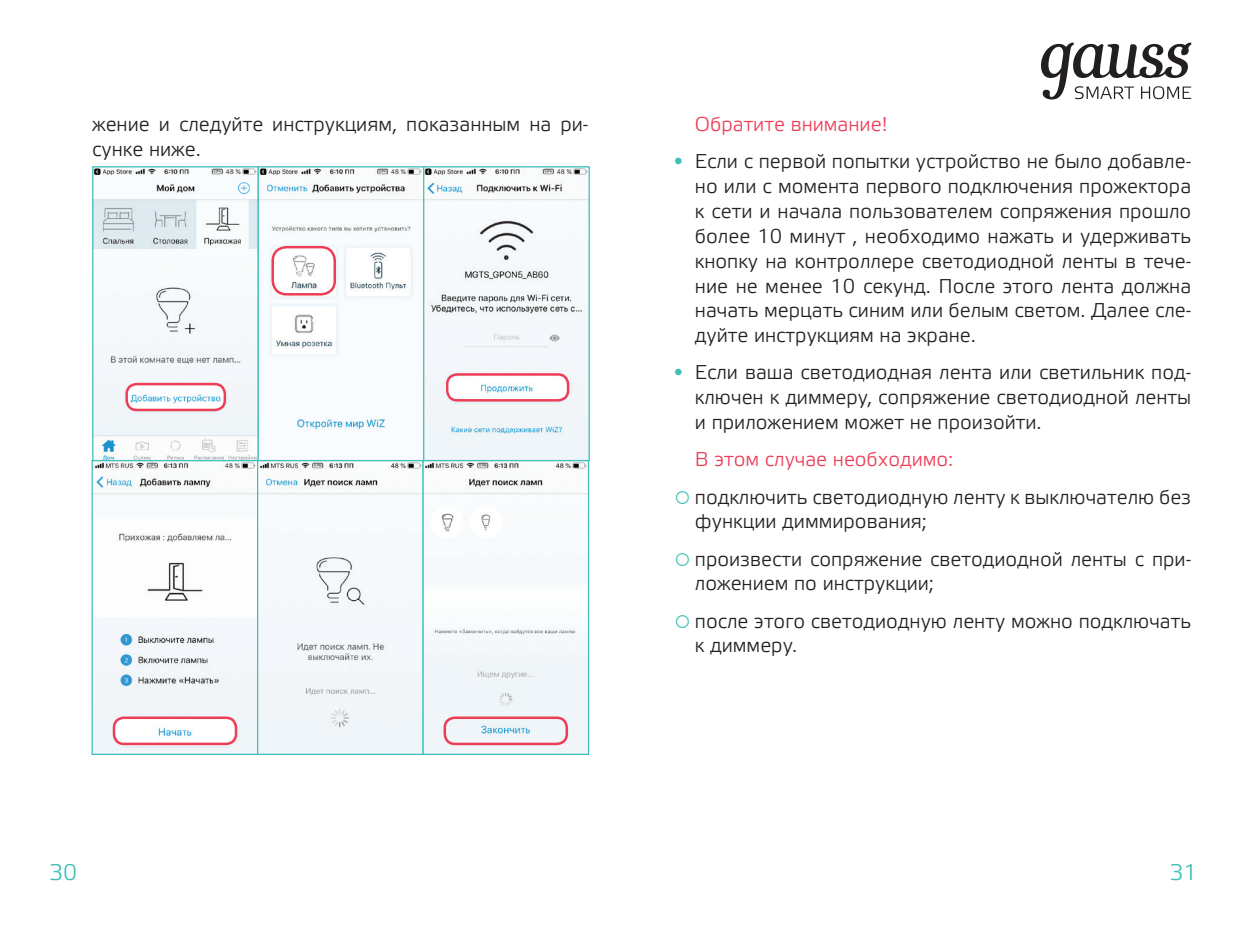
<style>
.page{position:relative;width:1248px;height:929px;background:#fff}
.page>*{position:absolute;margin:0;border:0;box-sizing:border-box;transform-origin:0 0}
.t1{font:22.5px "Etelka Light Pro";color:#3dbfb8}
.t2{font:20px/24.8px "Etelka Light Pro";color:#231f20}
.t3{font:20px "Etelka Light Pro";color:#ee3d56}
.s1{font-family:"Arial";font-weight:900;color:#3dbfb8}
.s2{font-family:"Arial";font-weight:700;font-size:30px;color:#3dbfb8}
</style>
<div class="page">
<svg style="left:1041px;top:43px;width:150px;height:56px"></svg>
<img style="left:94px;top:168px;width:163px;height:291px">
<div style="left:92px;top:166px;width:167px;height:295px;border:1px solid #3dbfb8"></div>
<svg style="left:259px;top:168px;width:163px;height:263px"></svg>
<div style="left:257px;top:166px;width:167px;height:295px;border:1px solid #3dbfb8"></div>
<svg style="left:425px;top:168px;width:162px;height:291px;fill:#f4f7fb"></svg>
<div style="left:423px;top:166px;width:166px;height:295px;border:1px solid #3dbfb8"></div>
<div style="left:125px;top:383px;width:101px;height:28px;border:2px solid #ee3d56;border-radius:10px"></div>
<div style="left:271px;top:246px;width:65px;height:49px;border:2px solid #ee3d56;border-radius:14px"></div>
<div style="left:446px;top:373px;width:123px;height:28px;border:2px solid #ee3d56;border-radius:10px"></div>
<svg style="left:93px;top:462px;width:163px;height:290px"></svg>
<div style="left:91px;top:460px;width:167px;height:294px;border:1px solid #3dbfb8"></div>
<div style="left:257px;top:460px;width:166px;height:294px;background:#f4f7fb"></div>
<div style="left:257px;top:460px;width:166px;height:294px;border:1px solid #3dbfb8"></div>
<div style="left:423px;top:460px;width:165px;height:294px;background:#f5f9fb"></div>
<div style="left:422px;top:460px;width:167px;height:294px;border:1px solid #3dbfb8"></div>
<div style="left:113px;top:716px;width:124px;height:29px;border:2px solid #ee3d56;border-radius:10px"></div>
<div style="left:443px;top:716px;width:125px;height:29px;border:2px solid #ee3d56;border-radius:10px"></div>
<p class="t2" style="left:92px;top:113px;width:498px">жение и следуйте инструкциям, показанным на ри&shy;сунке ниже.</p>
<p class="t3" style="left:694px;top:114px;width:195px">Обратите внимание!</p>
<p class="t2" style="left:694px;top:150px;width:498px;text-align:justify;text-indent:-21px"><span class="s1">•</span> Если с первой попытки устройство не было добавле&shy;но или с момента первого подключения прожектора к сети и начала пользователем сопряжения прошло более 10 минут , необходимо нажать и удерживать кнопку на контроллере светодиодной ленты в тече&shy;ние не менее 10 секунд. После этого лента должна начать мерцать синим или белым светом. Далее сле&shy;дуйте инструкциям на экране.</p>
<p class="t2" style="left:694px;top:361px;width:498px;text-align:justify;text-indent:-21px"><span class="s1">•</span> Если ваша светодиодная лента или светильник под&shy;ключен к диммеру, сопряжение светодиодной ленты и приложением может не произойти.</p>
<p class="t3" style="left:694px;top:448px;width:260px">В этом случае необходимо:</p>
<p class="t2" style="left:694px;top:485px;width:498px;text-indent:-21px"><span class="s2">○</span> подключить светодиодную ленту к выключателю без функции диммирования;</p>
<p class="t2" style="left:694px;top:547px;width:498px;text-indent:-21px"><span class="s2">○</span> произвести сопряжение светодиодной ленты с при&shy;ложением по инструкции;</p>
<p class="t2" style="left:694px;top:609px;width:498px;text-indent:-21px"><span class="s2">○</span> после этого светодиодную ленту можно подключать к диммеру.</p>
<p class="t1" style="left:49px;top:859px;width:29px">30</p>
<p class="t1" style="left:1169px;top:859px;width:29px">31</p>
</div>
